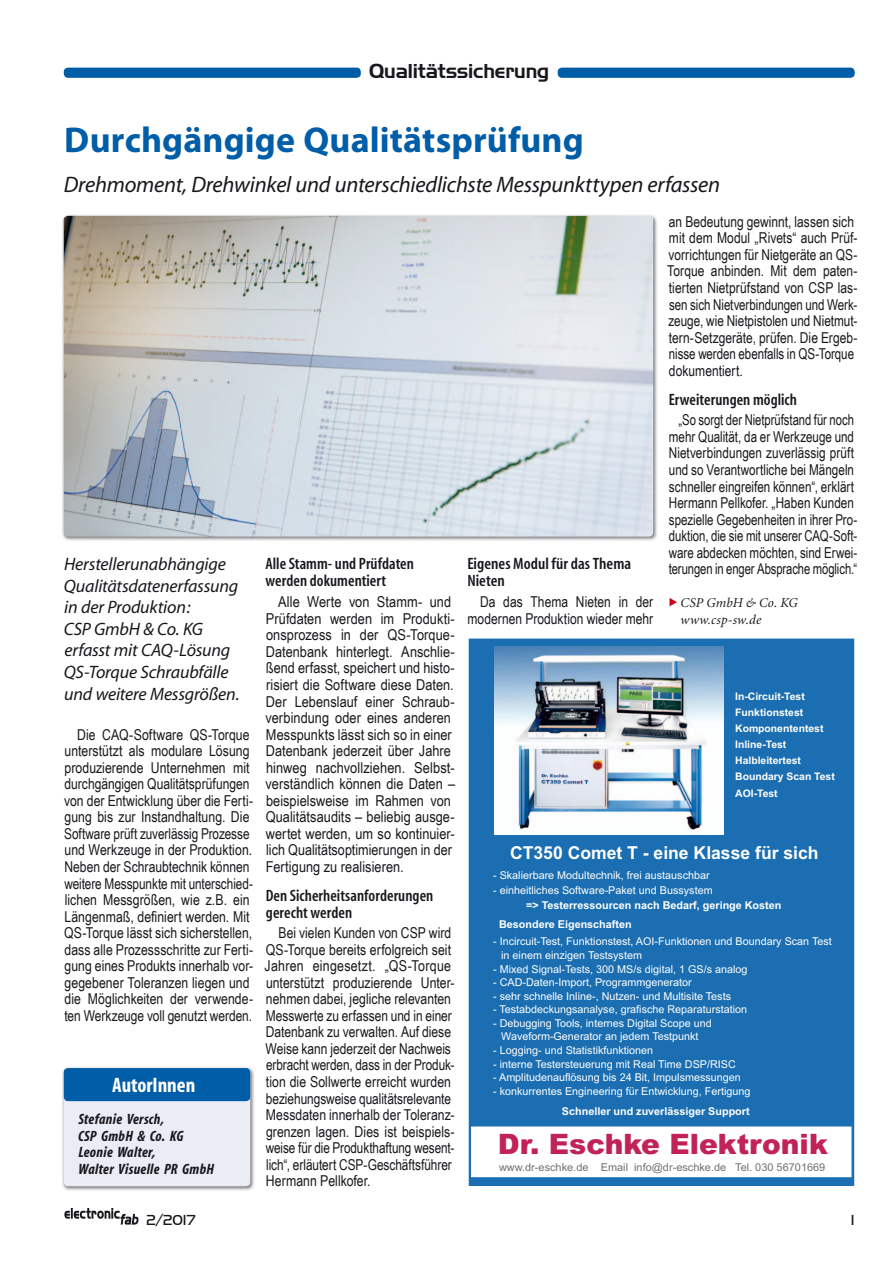
<style>
.page{position:relative;width:893px;height:1263px;background:#fff}
.page>*{position:absolute;margin:0;border:0;box-sizing:border-box;transform-origin:0 0}
.t1{font:700 36px "Myriad Pro";letter-spacing:.005em;color:#005da8}
.t2{font:900 28.2px "Arial";color:#c12358}
.t3{font:italic 22.5px "Myriad";letter-spacing:-.01em;color:#1a171c}
.t4{font:700 condensed 21px "Myriad";letter-spacing:-.005em;color:#fff}
.t5{font:19.5px "Handel Gothic BT";letter-spacing:-.01em;color:#1a171c}
.t6{font:italic 18px/21.6px "Myriad";letter-spacing:-.01em;color:#1a171c}
.t7{font:700 17.85px "Arial";color:#fff}
.t8{font:600 condensed 16.5px/16.5px "Myriad";letter-spacing:.005em;color:#1a171c}
.t9{font:15px/16.5px "Arial Narrow";color:#1a171c}
.t10{font:15px/16.5px "Arial Narrow";color:#1a171c;scale:1.04 1}
.t11{font:15px/16.5px "Arial Narrow";color:#1a171c;text-align:center;scale:.92 1}
.t12{font:italic 700 condensed 15px/16.5px "Myriad";letter-spacing:.02em;color:#1a171c}
.t13{font:15px "Handel Got D Ligh";color:#1a171c}
.t14{font:italic 13.5px/16.5px "Minion";letter-spacing:.015em;color:#1a171c}
.t15{font:10.8px/14.4px "Arial";color:#fff}
.t16{font:700 10.8px/19.4px "Arial";color:#fff}
.t17{font:10.8px "Arial";color:#707173}
.t18{font:700 10.35px/16.2px "Arial";color:#fff}
.s1{color:#005da8}
</style>
<div class="page">
<svg style="left:64px;top:1208px;width:75px;height:17px"></svg>
<div style="left:469px;top:639px;width:385px;height:546px;background:#1a6eb1"></div>
<div style="left:472px;top:1127px;width:379px;height:50px;background:#fff"></div>
<div style="left:471px;top:1126px;width:380px;height:51px;border:1px solid #fff"></div>
<img style="left:494px;top:647px;width:230px;height:187px">
<div style="left:61px;top:1066px;width:194px;height:125px;background:#1a171c;opacity:.6"></div>
<div style="left:64px;top:1068px;width:186px;height:118px;background:#eaedf6;border-radius:4px"></div>
<div style="left:64px;top:1068px;width:186px;height:33px;background:#005da8;border-radius:4px"></div>
<div style="left:61px;top:214px;width:597px;height:328px;background:#1a171c;opacity:.6"></div>
<img style="left:64px;top:216px;width:589px;height:321px">
<div style="left:64px;top:68px;width:297px;height:10px;background:#005da8;border-radius:4px"></div>
<div style="left:558px;top:68px;width:297px;height:10px;background:#005da8;border-radius:4px"></div>
<h3 class="t5" style="left:369px;top:59px;width:182px">Qualitätssicherung</h3>
<h1 class="t1" style="left:64px;top:116px;width:521px">Durchgängige Qualitätsprüfung</h1>
<h3 class="t3" style="left:64px;top:173px;width:658px">Drehmoment, Drehwinkel und unterschiedlichste Messpunkttypen erfassen</h3>
<p class="t6" style="left:64px;top:554px;width:177px">Herstellerunabhängige<br>Qualitätsdatenerfassung in der Produktion:<br>CSP GmbH &amp; Co. KG erfasst mit CAQ-Lösung<br>QS-Torque Schraubfälle und weitere Messgrößen.</p>
<p class="t9" style="left:64px;top:725px;width:191px;text-indent:13px">Die CAQ-Software QS-Torque unterstützt als modulare Lösung produzierende Unternehmen mit durchgängigen Qualitätsprüfungen von der Entwicklung über die Ferti&shy;gung bis zur Instandhaltung. Die Software prüft zuverlässig Prozesse und Werkzeuge in der Produktion.<br>Neben der Schraubtechnik können weitere Messpunkte mit unterschied&shy;lichen Messgrößen, wie z.B. ein Längenmaß, definiert werden. Mit QS-Torque lässt sich sicherstellen, dass alle Prozessschritte zur Ferti&shy;gung eines Produkts innerhalb vor&shy;gegebener Toleranzen liegen und die Möglichkeiten der verwende&shy;ten Werkzeuge voll genutzt werden.</p>
<h3 class="t4" style="left:112px;top:1074px;width:90px">AutorInnen<span class="s1">:</span></h3>
<p class="t12" style="left:78px;top:1111px;width:137px">Stefanie Versch,<br>CSP GmbH &amp; Co. KG<br>Leonie Walter,<br>Walter Visuelle PR GmbH</p>
<p class="t8" style="left:265px;top:556px;width:150px">Alle Stamm- und Prüfdaten werden dokumentiert</p>
<p class="t10" style="left:266px;top:593px;width:184px;text-indent:13px">Alle Werte von Stamm- und<br>Prüfdaten werden im Produkti&shy;onsprozess in der QS-Torque-<br>Datenbank hinterlegt. Anschlie&shy;ßend erfasst, speichert und histo&shy;risiert die Software diese Daten.<br>Der Lebenslauf einer Schraub&shy;verbindung oder eines anderen<br>Messpunkts lässt sich so in einer<br>Datenbank jederzeit über Jahre hinweg nachvollziehen. Selbst&shy;verständlich können die Daten – beispielsweise im Rahmen von<br>Qualitätsaudits – beliebig ausge&shy;wertet werden, um so kontinuier&shy;lich Qualitätsoptimierungen in der<br>Fertigung zu realisieren.</p>
<p class="t8" style="left:266px;top:888px;width:169px">Den Sicherheitsanforderungen gerecht werden</p>
<p class="t9" style="left:265px;top:924px;width:191px;text-indent:14px">Bei vielen Kunden von CSP wird QS-Torque bereits erfolgreich seit Jahren eingesetzt. „QS-Torque unterstützt produzierende Unter&shy;nehmen dabei, jegliche relevanten Messwerte zu erfassen und in einer Datenbank zu verwalten. Auf diese Weise kann jederzeit der Nachweis erbracht werden, dass in der Produk&shy;tion die Sollwerte erreicht wurden beziehungsweise qualitätsrelevante Messdaten innerhalb der Toleranz&shy;grenzen lagen. Dies ist beispiels&shy;weise für die Produkthaftung wesent&shy;lich“, erläutert CSP-Geschäftsführer Hermann Pellkofer.</p>
<p class="t8" style="left:467px;top:556px;width:165px">Eigenes Modul für das Thema<br>Nieten</p>
<p class="t9" style="left:467px;top:593px;width:187px;text-align:right">Da das Thema Nieten in der modernen Produktion wieder mehr</p>
<p class="t9" style="left:667px;top:213px;width:192px">an Bedeutung gewinnt, lassen sich mit dem Modul „Rivets“ auch Prüf&shy;vorrichtungen für Nietgeräte an QS-Torque anbinden. Mit dem paten&shy;tierten Nietprüfstand von CSP las&shy;sen sich Nietverbindungen und Werk&shy;zeuge, wie Nietpistolen und Nietmut&shy;tern-Setzgeräte, prüfen. Die Ergeb&shy;nisse werden ebenfalls in QS-Torque dokumentiert.</p>
<p class="t8" style="left:669px;top:392px;width:130px">Erweiterungen möglich</p>
<p class="t11" style="left:669px;top:411px;width:207px">„So sorgt der Nietprüfstand für noch mehr Qualität, da er Werkzeuge und Nietverbindungen zuverlässig prüft und so Verantwortliche bei Mängeln schneller eingreifen können“, erklärt Hermann Pellkofer. „Haben Kunden spezielle Gegebenheiten in ihrer Pro&shy;duktion, die sie mit unserer CAQ-Soft&shy;ware abdecken möchten, sind Erwei&shy;terungen in enger Absprache möglich.“</p>
<p class="t14" style="left:680px;top:595px;width:119px">CSP GmbH &amp; Co. KG www.csp-sw.de</p>
<p class="t18" style="left:735px;top:688px;width:101px">In-Circuit-Test<br>Funktionstest<br>Komponententest<br>Inline-Test<br>Halbleitertest<br>Boundary Scan Test<br>AOI-Test</p>
<p class="t7" style="left:510px;top:841px;width:310px">CT350 Comet T - eine Klasse für sich</p>
<p class="t15" style="left:493px;top:868px;width:218px">- Skalierbare Modultechnik, frei austauschbar</p>
<p class="t15" style="left:493px;top:883px;width:221px">- einheitliches Software-Paket und Bussystem</p>
<p class="t16" style="left:499px;top:895px;width:284px;text-indent:27px">=&gt; Testerressourcen nach Bedarf, geringe Kosten<br>Besondere Eigenschaften</p>
<p class="t15" style="left:501px;top:934px;width:332px;text-indent:-8px">- Incircuit-Test, Funktionstest, AOI-Funktionen und Boundary Scan Test in einem einzigen Testsystem</p>
<p class="t15" style="left:493px;top:962px;width:256px">- Mixed Signal-Tests, 300 MS/s digital, 1 GS/s analog</p>
<p class="t15" style="left:493px;top:975px;width:200px">- CAD-Daten-Import, Programmgenerator</p>
<p class="t15" style="left:493px;top:1002px;width:256px">- Testabdeckungsanalyse, grafische Reparaturstation</p>
<p class="t15" style="left:493px;top:1043px;width:162px">- Logging- und Statistikfunktionen</p>
<p class="t15" style="left:493px;top:1057px;width:244px">- interne Testersteuerung mit Real Time DSP/RISC</p>
<p class="t15" style="left:493px;top:1070px;width:249px">- Amplitudenauflösung bis 24 Bit, Impulsmessungen</p>
<p class="t15" style="left:493px;top:1084px;width:259px">- konkurrentes Engineering für Entwicklung, Fertigung</p>
<p class="t16" style="left:562px;top:1102px;width:189px">Schneller und zuverlässiger Support</p>
<p class="t15" style="left:493px;top:989px;width:239px">- sehr schnelle Inline-, Nutzen- und Multisite Tests</p>
<p class="t15" style="left:493px;top:1016px;width:220px;line-height:13.4px;text-align:center">- Debugging Tools, internes Digital Scope und<br>Waveform-Generator an jedem Testpunkt</p>
<h2 class="t2" style="left:498px;top:1123px;width:331px">Dr. Eschke Elektronik</h2>
<p class="t17" style="left:499px;top:1160px;width:328px">www.dr-eschke.de Email info@dr-eschke.de Tel. 030 56701669</p>
<p class="t13" style="left:147px;top:1211px;width:50px">2/2017</p>
<p class="t13" style="left:851px;top:1211px;width:5px">1</p>
</div>
